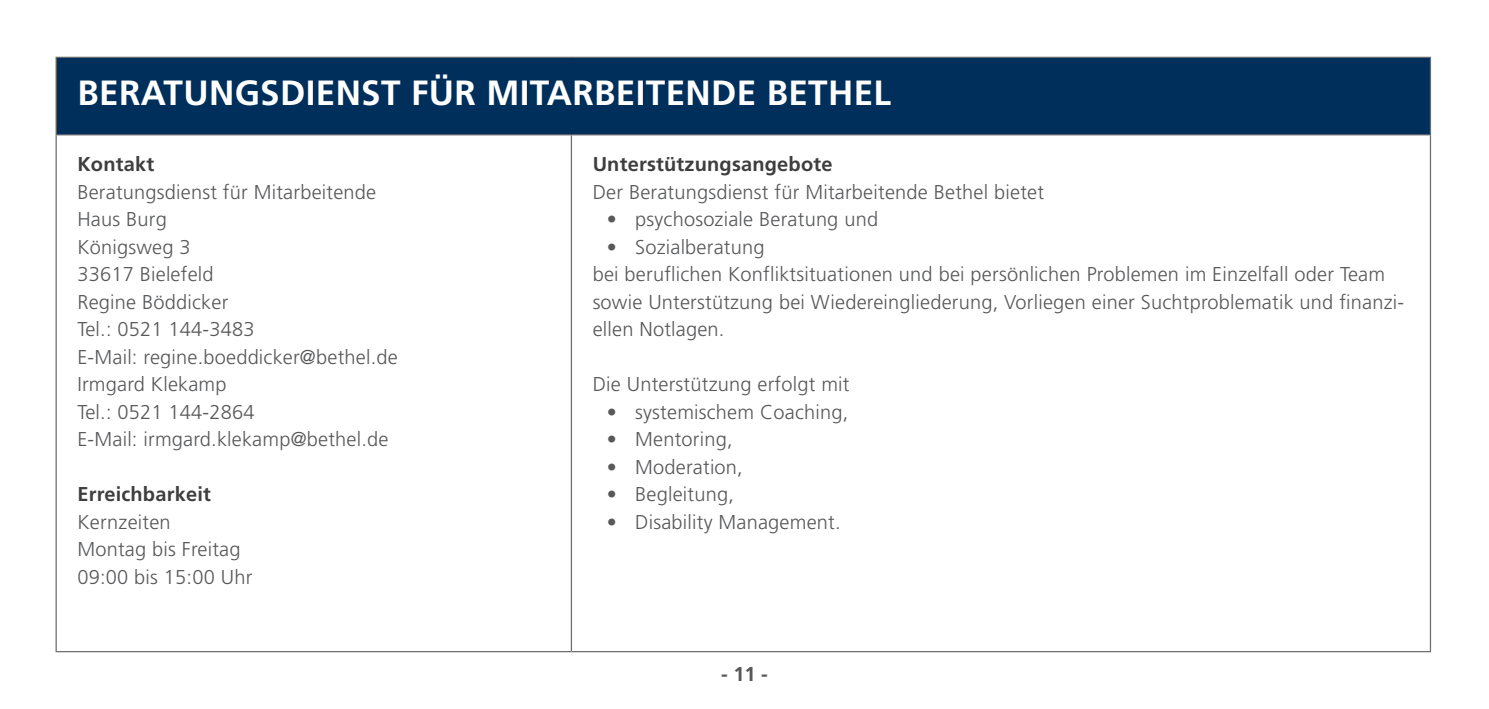
<style>
.page{position:relative;width:1489px;height:709px;background:#fff}
.page>*{position:absolute;margin:0;border:0;box-sizing:border-box;transform-origin:0 0}
.t1{font:700 35px "Frutiger LT Std";letter-spacing:.01em;color:#fff}
.t2{font:300 20px/27.5px "Frutiger LT Std";letter-spacing:.01em;color:#57585a}
.t3{font:700 20px "Frutiger LT Std";letter-spacing:.01em;color:#3e3e3f}
.t4{font:700 20px "Frutiger LT Std";color:#57585a}
.s1{font-weight:900}
</style>
<div class="page">
<div style="left:56px;top:57px;width:1374px;height:78px;background:#002f5b"></div>
<hr style="left:56px;top:57px;width:515px;height:1px;background:#6c6d70">
<hr style="left:56px;top:58px;width:1px;height:76px;background:#6c6d70">
<hr style="left:571px;top:57px;width:859px;height:1px;background:#6c6d70">
<hr style="left:1429px;top:58px;width:1px;height:76px;background:#6c6d70">
<hr style="left:56px;top:134px;width:515px;height:1px;background:#6c6d70">
<hr style="left:56px;top:135px;width:1px;height:516px;background:#6c6d70">
<hr style="left:571px;top:134px;width:859px;height:1px;background:#6c6d70">
<hr style="left:570px;top:135px;width:2px;height:516px;background:#6c6d70">
<hr style="left:1429px;top:135px;width:1px;height:516px;background:#6c6d70">
<hr style="left:56px;top:651px;width:515px;height:1px;background:#6c6d70">
<hr style="left:571px;top:651px;width:859px;height:1px;background:#6c6d70">
<p class="t1" style="left:77px;top:72px;width:815px">BERATUNGSDIENST FÜR MITARBEITENDE BETHEL</p>
<p class="t3" style="left:77px;top:152px;width:78px">Kontakt</p>
<p class="t2" style="left:77px;top:178px;width:300px">Beratungsdienst für Mitarbeitende</p>
<p class="t2" style="left:77px;top:206px;width:91px">Haus Burg</p>
<p class="t2" style="left:77px;top:233px;width:115px">Königsweg 3</p>
<p class="t2" style="left:77px;top:261px;width:138px">33617 Bielefeld</p>
<p class="t2" style="left:77px;top:288px;width:152px">Regine Böddicker</p>
<p class="t2" style="left:77px;top:316px;width:179px">Tel.: 0521 144-3483</p>
<p class="t2" style="left:77px;top:343px;width:322px">E-Mail: regine.boeddicker@bethel.de</p>
<p class="t2" style="left:77px;top:371px;width:151px">Irmgard Klekamp</p>
<p class="t2" style="left:77px;top:398px;width:179px">Tel.: 0521 144-2864</p>
<p class="t2" style="left:77px;top:426px;width:312px">E-Mail: irmgard.klekamp@bethel.de</p>
<p class="t3" style="left:77px;top:482px;width:135px">Erreichbarkeit</p>
<p class="t2" style="left:77px;top:508px;width:165px">Kernzeiten<br>Montag bis Freitag</p>
<p class="t2" style="left:77px;top:563px;width:176px">09:00 bis 15:00 Uhr</p>
<p class="t3" style="left:592px;top:152px;width:241px">Unterstützungsangebote</p>
<p class="t2" style="left:592px;top:178px;width:453px">Der Beratungsdienst für Mitarbeitende Bethel bietet</p>
<p class="t2" style="left:607px;top:206px;width:273px"><span class="s1">•</span> psychosoziale Beratung und</p>
<p class="t2" style="left:607px;top:233px;width:159px"><span class="s1">•</span> Sozialberatung</p>
<p class="t2" style="left:592px;top:261px;width:793px">bei beruflichen Konfliktsituationen und bei persönlichen Problemen im Einzelfall oder Team</p>
<p class="t2" style="left:592px;top:288px;width:813px">sowie Unterstützung bei Wiedereingliederung, Vorliegen einer Suchtproblematik und finanzi&shy;ellen Notlagen.</p>
<p class="t2" style="left:592px;top:371px;width:258px">Die Unterstützung erfolgt mit</p>
<p class="t2" style="left:607px;top:398px;width:243px"><span class="s1">•</span> systemischem Coaching,</p>
<p class="t2" style="left:607px;top:426px;width:127px"><span class="s1">•</span> Mentoring,</p>
<p class="t2" style="left:607px;top:453px;width:137px"><span class="s1">•</span> Moderation,</p>
<p class="t2" style="left:607px;top:481px;width:129px"><span class="s1">•</span> Begleitung,</p>
<p class="t2" style="left:607px;top:508px;width:235px"><span class="s1">•</span> Disability Management.</p>
<p class="t4" style="left:721px;top:662px;width:48px">- 11 -</p>
</div>
